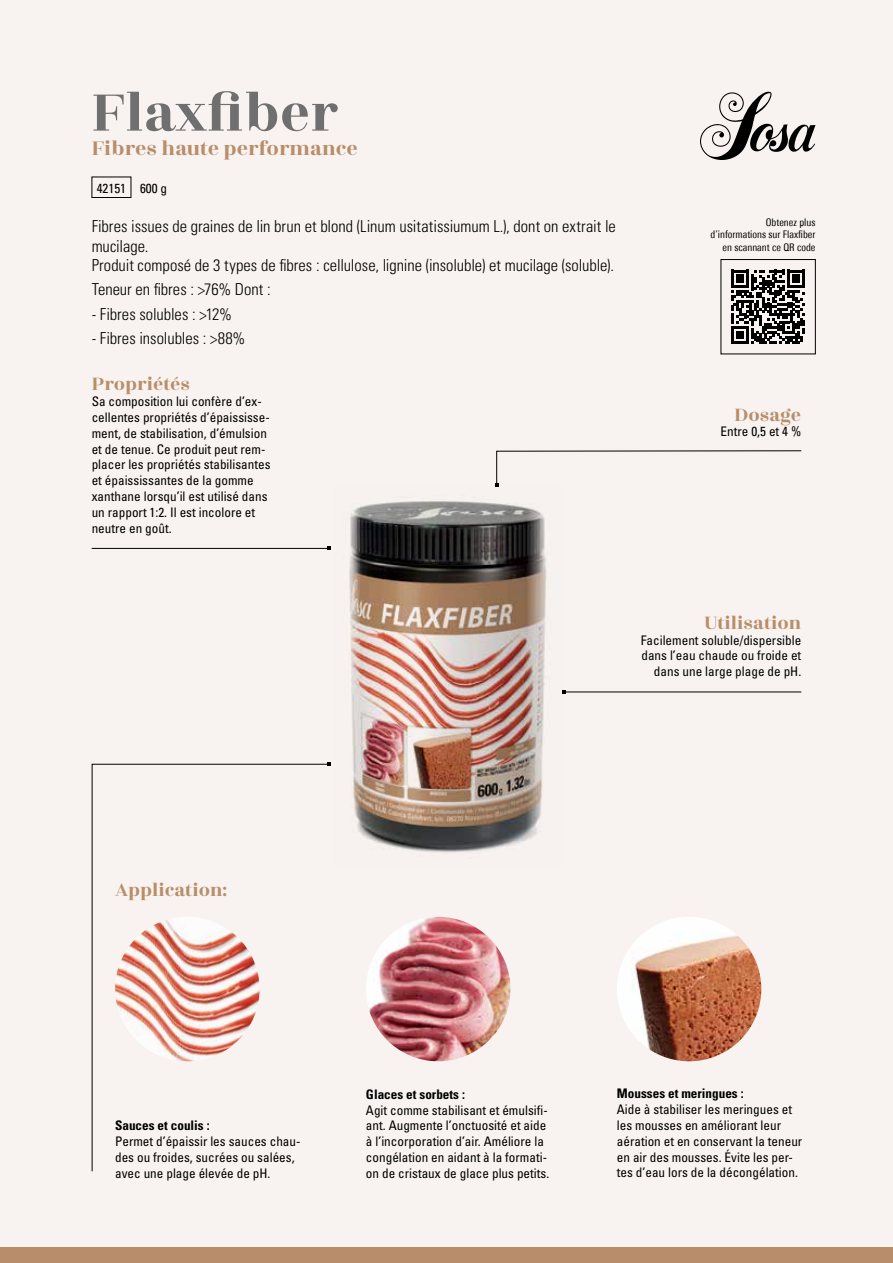
<style>
.page{position:relative;width:893px;height:1263px;background:#f8f3f0}
.page>*{position:absolute;margin:0;border:0;box-sizing:border-box;transform-origin:0 0}
.t1{font:700 58.05px "Zahrah";color:#706f6f}
.t2{font:700 21.75px "Zahrah";color:#b88e6a}
.t3{font:700 19.8px "Zahrah";color:#b88e6a}
.t4{font:300 condensed 16.5px/19.8px "Univers";color:#000}
.t5{font:condensed 13.2px/15.9px "Univers";color:#000}
.t6{font:condensed 13.2px/15.9px "Univers";color:#010202;text-align:right}
.t7{font:700 condensed 13.2px "Univers";color:#000}
.t8{font:condensed 10.5px/12.6px "Univers Next Pro";color:#000;text-align:right}
</style>
<div class="page">
<img style="left:349px;top:486px;width:214px;height:367px">
<div style="left:0;top:1247px;width:893px;height:16px;background:#b88e6a"></div>
<img style="left:366px;top:917px;width:144px;height:144px;border-radius:72px">
<img style="left:617px;top:917px;width:144px;height:144px;border-radius:72px">
<hr style="left:92px;top:548px;width:237px;height:1px;background:#000">
<svg style="left:495px;top:450px;width:307px;height:36px"></svg>
<hr style="left:564px;top:691px;width:237px;height:1px;background:#000">
<svg style="left:91px;top:763px;width:236px;height:409px"></svg>
<svg style="left:327px;top:762px;width:3px;height:4px"></svg>
<div style="left:92px;top:177px;width:39px;height:21px;border:1px solid #000"></div>
<svg style="left:731px;top:270px;width:74px;height:74px"></svg>
<svg style="left:700px;top:91px;width:115px;height:69px"></svg>
<h1 class="t1" style="left:92px;top:80px;width:248px">Flaxfiber</h1>
<h2 class="t2" style="left:92px;top:136px;width:268px">Fibres haute performance</h2>
<p class="t5" style="left:97px;top:180px;width:72px">42151 600 g</p>
<p class="t4" style="left:92px;top:216px;width:526px">Fibres issues de graines de lin brun et blond (Linum usitatissiumum L.), dont on extrait le mucilage.<br>Produit composé de 3 types de fibres : cellulose, lignine (insoluble) et mucilage (soluble).</p>
<p class="t4" style="left:92px;top:280px;width:181px">Teneur en fibres : &gt;76% Dont :</p>
<p class="t4" style="left:92px;top:304px;width:142px">- Fibres solubles : &gt;12%</p>
<p class="t4" style="left:92px;top:328px;width:155px">- Fibres insolubles : &gt;88%</p>
<h3 class="t3" style="left:92px;top:373px;width:100px">Propriétés</h3>
<p class="t5" style="left:92px;top:393px;width:180px">Sa composition lui confère d’ex&shy;cellentes propriétés d’épaississe&shy;ment, de stabilisation, d’émulsion et de tenue. Ce produit peut rem&shy;placer les propriétés stabilisantes et épaississantes de la gomme xanthane lorsqu’il est utilisé dans un rapport 1:2. Il est incolore et neutre en goût.</p>
<p class="t8" style="left:711px;top:216px;width:106px">Obtenez plus d’informations sur Flaxfiber en scannant ce QR code</p>
<h3 class="t3" style="left:734px;top:403px;width:68px">Dosage</h3>
<p class="t5" style="left:721px;top:423px;width:82px">Entre 0,5 et 4 %</p>
<h3 class="t3" style="left:704px;top:611px;width:98px">Utilisation</h3>
<p class="t6" style="left:641px;top:632px;width:162px">Facilement soluble/dispersible dans l’eau chaude ou froide et dans une large plage de pH.</p>
<h3 class="t3" style="left:115px;top:879px;width:114px">Application:</h3>
<p class="t7" style="left:115px;top:1117px;width:96px">Sauces et coulis :</p>
<p class="t5" style="left:115px;top:1133px;width:187px">Permet d’épaissir les sauces chau&shy;des ou froides, sucrées ou salées, avec une plage élevée de pH.</p>
<p class="t7" style="left:366px;top:1086px;width:100px">Glaces et sorbets :</p>
<p class="t5" style="left:366px;top:1101px;width:185px">Agit comme stabilisant et émulsifi&shy;ant. Augmente l’onctuosité et aide à l’incorporation d’air. Améliore la congélation en aidant à la formati&shy;on de cristaux de glace plus petits.</p>
<p class="t7" style="left:617px;top:1085px;width:128px">Mousses et meringues :</p>
<p class="t5" style="left:617px;top:1101px;width:187px">Aide à stabiliser les meringues et les mousses en améliorant leur aération et en conservant la teneur en air des mousses. Évite les per&shy;tes d’eau lors de la décongélation.</p>
</div>
